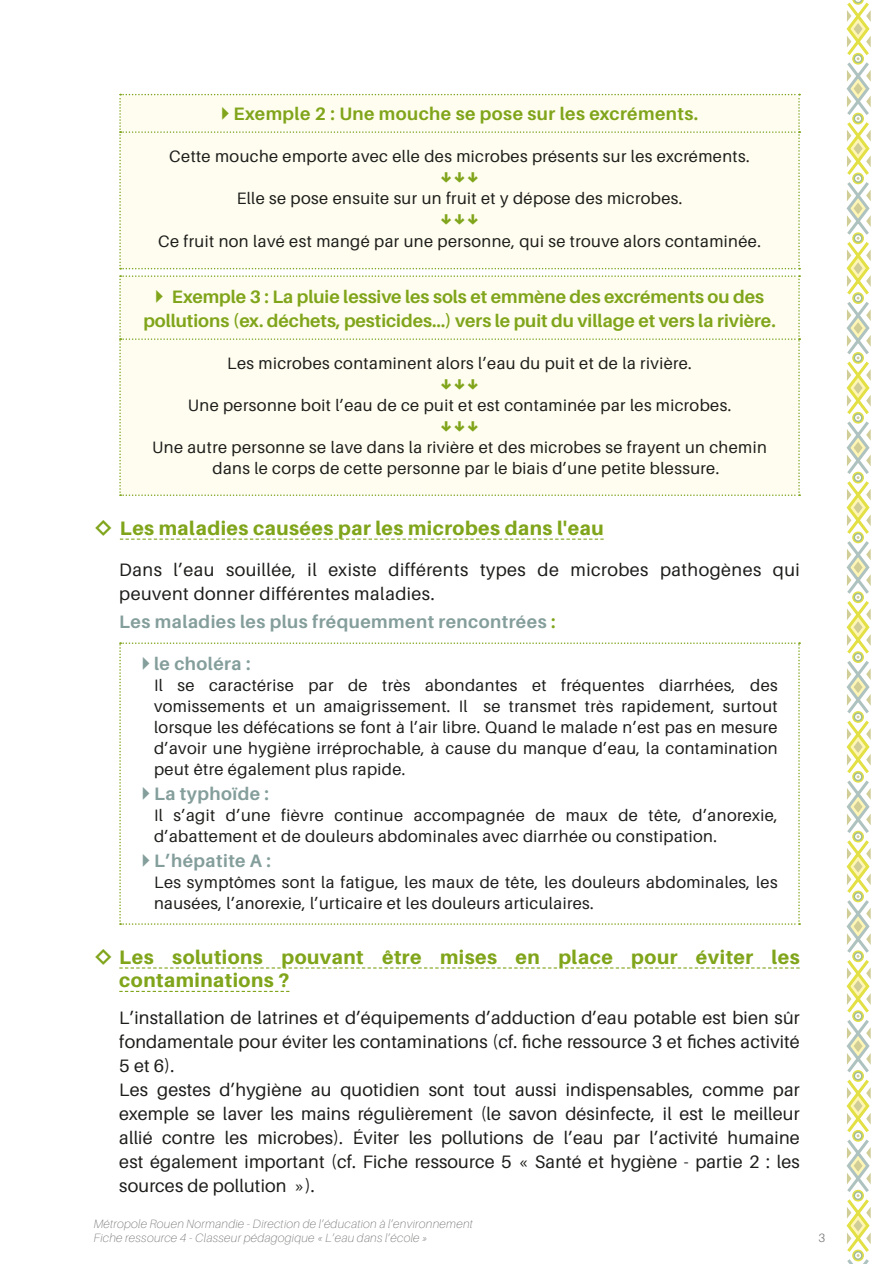
<style>
.page{position:relative;width:893px;height:1264px;background:#fff}
.page>*{position:absolute;margin:0;border:0;box-sizing:border-box;transform-origin:0 0}
.t1{font:800 19.5px/23.4px "Aileron";letter-spacing:.025em;color:#80a51b}
.t2{font:18px/24px "Aileron";letter-spacing:.01em;color:#1d1d1b}
.t3{font:700 18px/24px "Aileron";color:#80a51b;text-align:center}
.t4{font:700 18px "Aileron";letter-spacing:.025em;color:#849e9b}
.t5{font:700 18px "Aileron";letter-spacing:.025em;color:#80a51b}
.t6{font:16.5px/21px "Aileron";letter-spacing:.025em;color:#1d1d1b}
.t7{font:italic 100 12px/14.4px "Aileron";letter-spacing:.025em;color:#70706f}
.t8{font:300 12px "Aileron";color:#70706f}
.s1{font-family:"Fn T Basic Shapes 1";font-weight:400}
.s2{color:#80a51b}
</style>
<div class="page">
<svg style="left:846px;top:0;width:25px;height:1263px"></svg>
<svg style="left:120px;top:538px;width:484px;height:1px"></svg>
<svg style="left:119px;top:967px;width:681px;height:1px"></svg>
<svg style="left:119px;top:990px;width:170px;height:1px"></svg>
<svg style="left:119px;top:642px;width:681px;height:282px"></svg>
<div style="left:119px;top:94px;width:681px;height:175px;background:#fffdef"></div>
<div style="left:119px;top:275px;width:681px;height:221px;background:#fffdef"></div>
<p class="t5" style="left:221px;top:104px;width:479px"><span class="s1">Z</span> Exemple 2 : Une mouche se pose sur les excréments.</p>
<p class="t6" style="left:169px;top:146px;width:582px">Cette mouche emporte avec elle des microbes présents sur les excréments.</p>
<p class="t6" style="left:237px;top:188px;width:447px">Elle se pose ensuite sur un fruit et y dépose des microbes.</p>
<p class="t6" style="left:158px;top:231px;width:604px">Ce fruit non lavé est mangé par une personne, qui se trouve alors contaminée.</p>
<p class="t3" style="left:143px;top:284px;width:634px"><span class="s1">Z</span> Exemple 3 : La pluie lessive les sols et emmène des excréments ou des pollutions (ex. déchets, pesticides…) vers le puit du village et vers la rivière.</p>
<p class="t6" style="left:227px;top:353px;width:466px">Les microbes contaminent alors l’eau du puit et de la rivière.</p>
<p class="t6" style="left:188px;top:395px;width:545px">Une personne boit l’eau de ce puit et est contaminée par les microbes.</p>
<p class="t6" style="left:212px;top:437px;width:556px;text-indent:-60px">Une autre personne se lave dans la rivière et des microbes se frayent un chemin dans le corps de cette personne par le biais d’une petite blessure.</p>
<p class="t1" style="left:94px;top:516px;width:511px"><span class="s1">,</span> Les maladies causées par les microbes dans l'eau</p>
<p class="t2" style="left:119px;top:557px;width:682px">Dans l’eau souillée, il existe différents types de microbes pathogènes qui peuvent donner différentes maladies.</p>
<p class="t4" style="left:119px;top:611px;width:438px">Les maladies les plus fréquemment rencontrées <span class="s2">:</span></p>
<p class="t4" style="left:141px;top:653px;width:111px"><span class="s1">Z</span> le choléra :</p>
<p class="t6" style="left:154px;top:674px;width:625px;text-align:justify">Il se caractérise par de très abondantes et fréquentes diarrhées, des vomissements et un amaigrissement. Il se transmet très rapidement, surtout lorsque les défécations se font à l’air libre. Quand le malade n’est pas en mesure d’avoir une hygiène irréprochable, à cause du manque d’eau, la contamination peut être également plus rapide.</p>
<p class="t4" style="left:141px;top:783px;width:129px"><span class="s1">Z</span> La typhoïde :</p>
<p class="t6" style="left:154px;top:805px;width:625px">Il s’agit d’une fièvre continue accompagnée de maux de tête, d’anorexie, d’abattement et de douleurs abdominales avec diarrhée ou constipation.</p>
<p class="t4" style="left:141px;top:851px;width:131px"><span class="s1">Z</span> L’hépatite A :</p>
<p class="t6" style="left:154px;top:872px;width:625px">Les symptômes sont la fatigue, les maux de tête, les douleurs abdominales, les nausées, l’anorexie, l’urticaire et les douleurs articulaires.</p>
<p class="t1" style="left:119px;top:945px;width:682px;text-indent:-26px"><span class="s1">,</span> Les solutions pouvant être mises en place pour éviter les contaminations ?</p>
<p class="t2" style="left:119px;top:1005px;width:682px">L’installation de latrines et d’équipements d’adduction d’eau potable est bien sûr fondamentale pour éviter les contaminations (cf. fiche ressource 3 et fiches activité 5 et 6).<br>Les gestes d’hygiène au quotidien sont tout aussi indispensables, comme par exemple se laver les mains régulièrement (le savon désinfecte, il est le meilleur allié contre les microbes). Éviter les pollutions de l’eau par l’activité humaine est également important (cf. Fiche ressource 5 « Santé et hygiène - partie 2 : les sources de pollution »).</p>
<p class="t7" style="left:94px;top:1216px;width:381px">Métropole Rouen Normandie - Direction de l’éducation à l’environnement<br>Fiche ressource 4 - Classeur pédagogique « L’eau dans l’école »</p>
<p class="t8" style="left:818px;top:1231px;width:8px">3</p>
</div>
